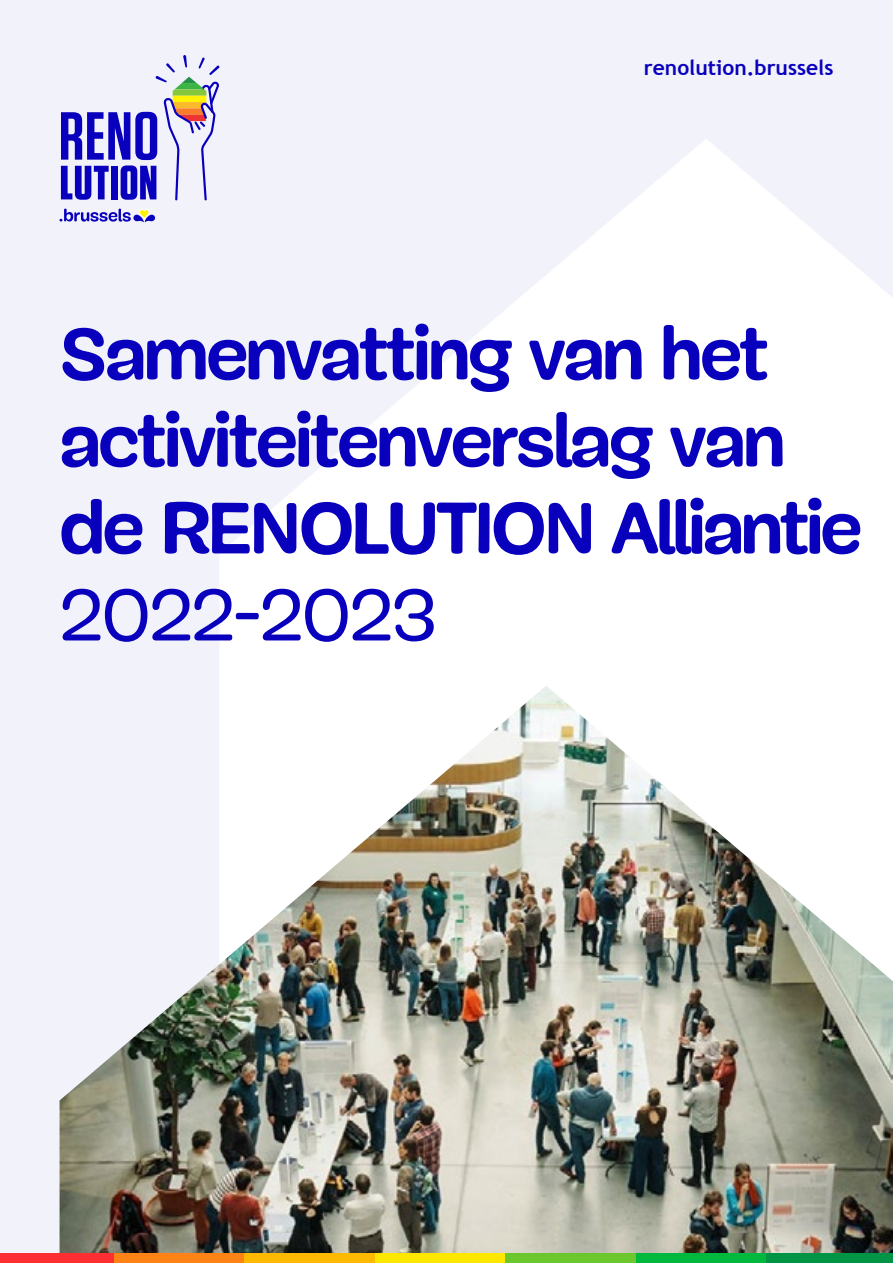
<style>
.page{position:relative;width:893px;height:1263px;background:#f2f2fa}
.page>*{position:absolute;margin:0;border:0;box-sizing:border-box;transform-origin:0 0}
.t1{font:700 75px/87px "Mija";letter-spacing:-.03em;color:#0900bd}
.t2{font:75px "Mija";letter-spacing:-.02em;color:#0900bd}
.t3{font:700 21px "Trebuchet MS";color:#0900bd}
</style>
<div class="page">
<svg style="left:220px;top:139px;width:673px;height:547px;fill:#fff"></svg>
<img style="left:60px;top:686px;width:833px;height:568px">
<svg style="left:60px;top:209px;width:95px;height:13px"></svg>
<svg style="left:61px;top:55px;width:159px;height:145px"></svg>
<div style="left:636px;top:1254px;width:130px;height:9px;background:#00b83d"></div>
<div style="left:375px;top:1254px;width:130px;height:9px;background:#ffe800"></div>
<div style="left:114px;top:1254px;width:130px;height:9px;background:#ff8217"></div>
<div style="left:505px;top:1254px;width:131px;height:9px;background:#6bc72b"></div>
<div style="left:244px;top:1254px;width:131px;height:9px;background:#ffba00"></div>
<div style="left:0;top:1254px;width:114px;height:9px;background:#ff2e33"></div>
<div style="left:766px;top:1254px;width:127px;height:9px;background:#009445"></div>
<p class="t3" style="left:644px;top:54px;width:191px">renolution.brussels</p>
<p class="t1" style="left:60px;top:312px;width:804px">Samenvatting van het activiteitenverslag van de RENOLUTION Alliantie</p>
<p class="t2" style="left:60px;top:573px;width:379px">2022-2023</p>
</div>
